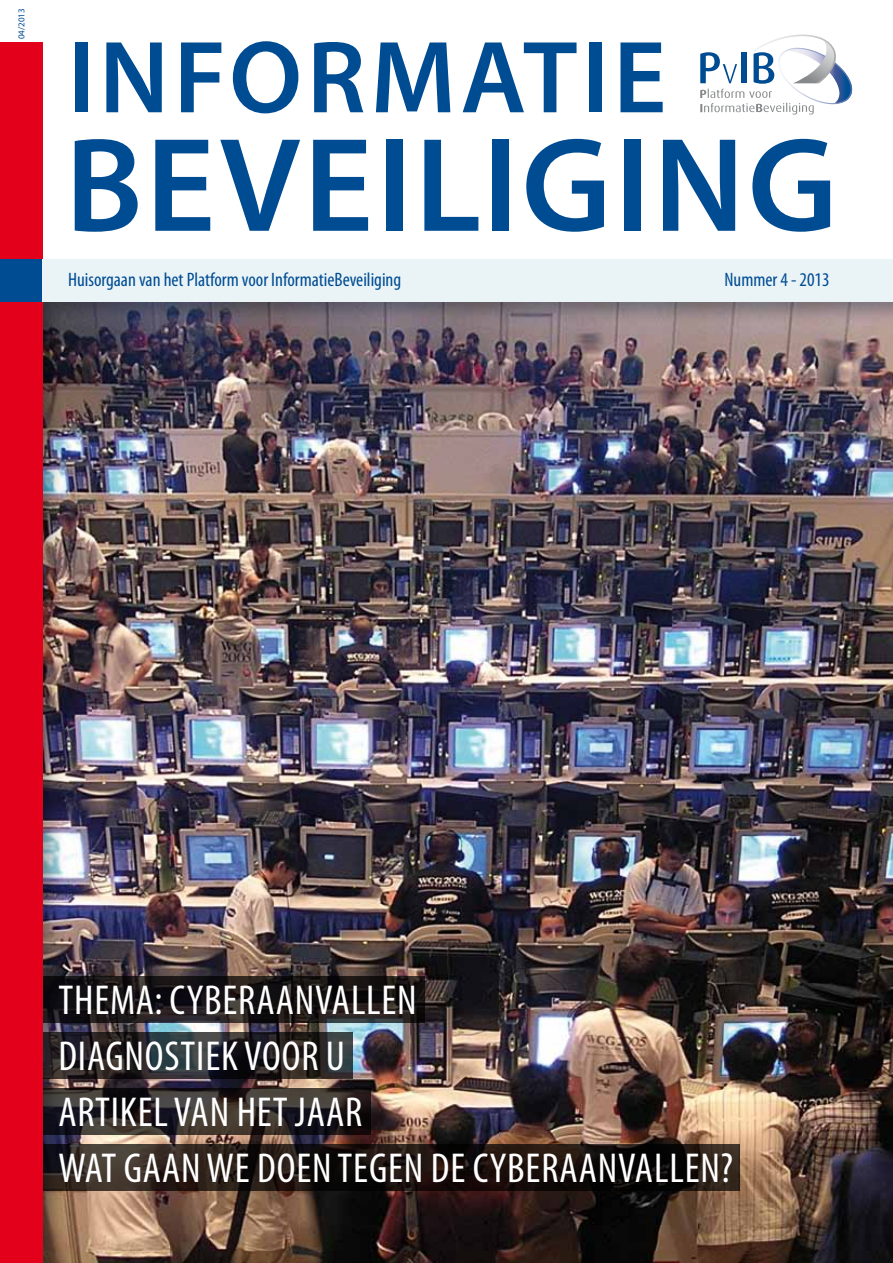
<style>
.page{position:relative;width:893px;height:1263px;background:#fff}
.page>*{position:absolute;margin:0;border:0;box-sizing:border-box;transform-origin:0 0}
.t1{font:600 135px "Myriad Pro";letter-spacing:.025em;color:#004c93}
.t2{font:600 103.5px "Myriad Pro";letter-spacing:.045em;color:#004c93}
.t3{font:condensed 42px "Myriad Pro";letter-spacing:.02em;color:#fff}
.t4{font:condensed 19.5px "Myriad Pro";color:#004c93}
.t5{font:9px "Myriad Pro";color:#004c93}
</style>
<div class="page">
<div style="left:42px;top:300px;width:851px;height:963px;background:#000;opacity:.35"></div>
<svg style="left:43px;top:1088px;width:328px;height:47px;background:#2d2727"></svg>
<svg style="left:43px;top:1032px;width:310px;height:47px;background:#262528"></svg>
<svg style="left:43px;top:1144px;width:697px;height:47px;background:#1f1713"></svg>
<svg style="left:43px;top:976px;width:382px;height:47px;background:#1a1617"></svg>
<div style="left:0;top:43px;width:43px;height:1220px;background:#e2001a"></div>
<div style="left:0;top:259px;width:43px;height:43px;background:#004c93"></div>
<div style="left:43px;top:259px;width:850px;height:43px;background:#eaf4f7"></div>
<svg style="left:700px;top:35px;width:152px;height:80px"></svg>
<p class="t5" style="left:17px;top:39px;width:32px;rotate:-90deg">04/2013</p>
<h2 class="t2" style="left:67px;top:12px;width:601px">INFORMATIE</h2>
<h1 class="t1" style="left:65px;top:100px;width:774px">BEVEILIGING</h1>
<p class="t4" style="left:68px;top:268px;width:335px">HUISORGAAN VAN HET PLATFORM VOOR INFORMATIEBEVEILIGING</p>
<p class="t4" style="left:724px;top:268px;width:107px">NUMMER 4 - 2013</p>
<p class="t3" style="left:58px;top:975px;width:360px">THEMA: CYBERAANVALLEN</p>
<p class="t3" style="left:58px;top:1031px;width:288px">DIAGNOSTIEK VOOR U</p>
<p class="t3" style="left:58px;top:1087px;width:305px">ARTIKEL VAN HET JAAR</p>
<p class="t3" style="left:58px;top:1143px;width:676px">WAT GAAN WE DOEN TEGEN DE CYBERAANVALLEN?</p>
</div>
